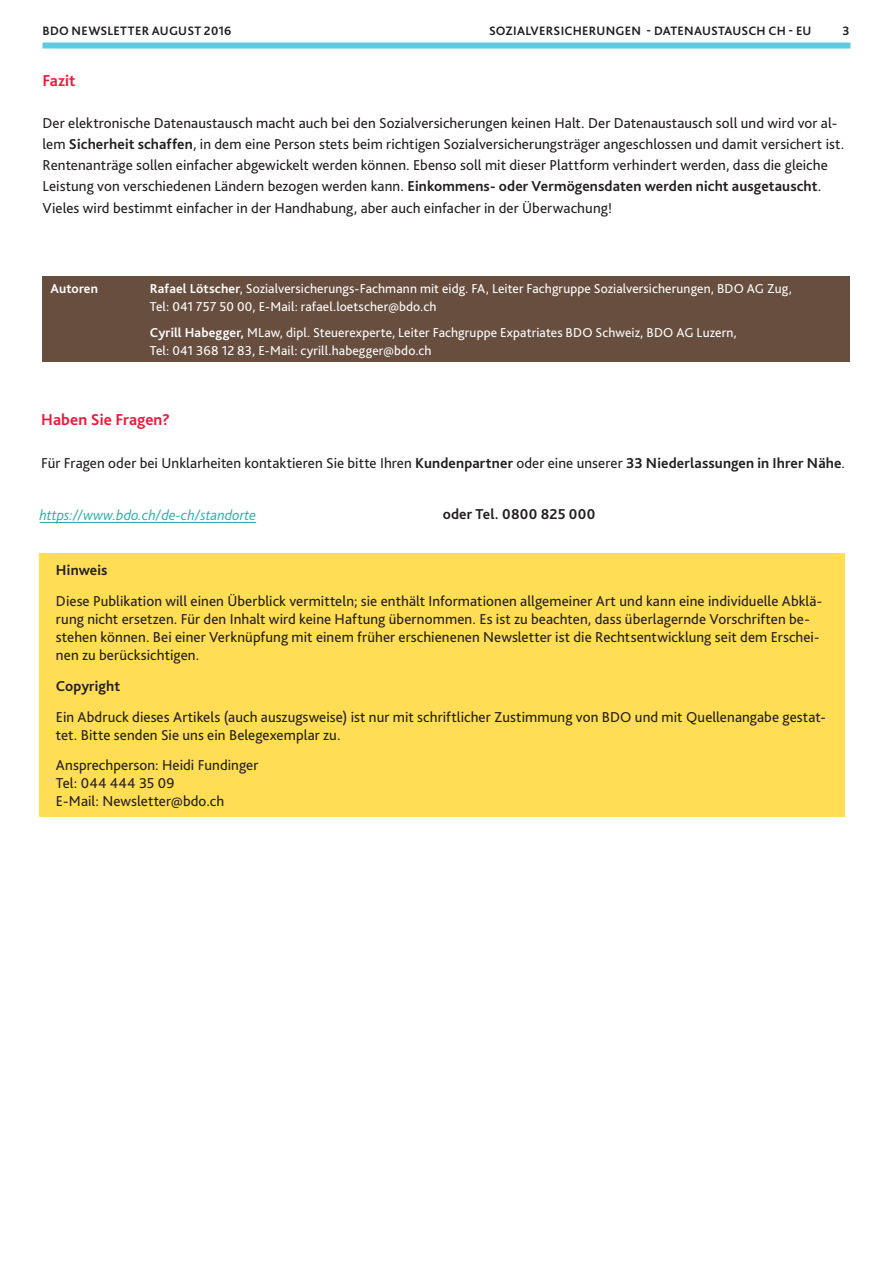
<style>
.page{position:relative;width:893px;height:1263px;background:#fff}
.page>*{position:absolute;margin:0;border:0;box-sizing:border-box;transform-origin:0 0}
.t1{font:700 16.5px "Bliss Pro";letter-spacing:.005em;color:#ed1a3a}
.t2{font:15px/18px "Bliss Pro";letter-spacing:.005em;color:#231f20}
.t3{font:700 15px "Bliss Pro";letter-spacing:.015em;color:#231f20}
.t4{font:italic 300 15px "Bliss Pro";color:#1fafa4}
.t5{font:13.5px/18px "Bliss Pro";letter-spacing:.01em;color:#fff}
.t6{font:700 13.5px "Bliss Pro";color:#fff}
.t7{font:700 12.75px "Bliss Pro";letter-spacing:.02em;color:#231f20}
.s1{font-weight:700}
</style>
<div class="page">
<div style="left:43px;top:43px;width:807px;height:6px;background:#5fcae3"></div>
<div style="left:42px;top:276px;width:808px;height:85px;background:#674e3f"></div>
<div style="left:39px;top:553px;width:806px;height:264px;background:#ffdd54"></div>
<hr style="left:40px;top:522px;width:216px;height:1px;background:#1fafa4">
<p class="t7" style="left:43px;top:23px;width:190px">BDO newsletter august 2016</p>
<p class="t7" style="left:489px;top:23px;width:315px">sozialversicherungen - Datenaustausch CH - EU</p>
<p class="t7" style="left:843px;top:23px;width:9px">3</p>
<p class="t1" style="left:43px;top:70px;width:34px">Fazit</p>
<p class="t2" style="left:43px;top:112px;width:803px;line-height:21.3px">Der elektronische Datenaustausch macht auch bei den Sozialversicherungen keinen Halt. Der Datenaustausch soll und wird vor al&shy;lem <span class="s1">Sicherheit schaffen</span>, in dem eine Person stets beim richtigen Sozialversicherungsträger angeschlossen und damit versichert ist.<br>Rentenanträge sollen einfacher abgewickelt werden können. Ebenso soll mit dieser Plattform verhindert werden, dass die gleiche Leistung von verschiedenen Ländern bezogen werden kann. <span class="s1">Einkommens- oder Vermögensdaten werden nicht ausgetauscht</span>.<br>Vieles wird bestimmt einfacher in der Handhabung, aber auch einfacher in der Überwachung!</p>
<p class="t5" style="left:150px;top:279px;width:643px;text-indent:8px"><span class="s1">afael Lötscher</span>, Sozialversicherungs-Fachmann mit eidg. FA, Leiter Fachgruppe Sozialversicherungen, BDO AG Zug,<br>Tel: 041 757 50 00, E-Mail: rafael.loetscher@bdo.ch</p>
<p class="t5" style="left:150px;top:323px;width:588px"><span class="s1">Cyrill H abegger,</span> MLaw, dipl. Steuerexperte, Leiter Fachgruppe Expatriates BDO Schweiz, BDO AG Luzern,<br>Tel: 041 368 12 83, E-Mail: cyrill.habegger@bdo.ch</p>
<p class="t6" style="left:50px;top:280px;width:79px">Autoren R</p>
<p class="t1" style="left:41px;top:409px;width:131px">H aben Sie Fragen?</p>
<p class="t2" style="left:41px;top:453px;width:805px">Für Fragen oder bei Unklarheiten kontaktieren Sie bitte Ihren <span class="s1">Kundenpartner</span> oder eine unserer <span class="s1">33 N iederlassungen in I hrer Nähe</span>.</p>
<p class="t4" style="left:40px;top:505px;width:218px">https://www.bdo.ch/de-ch/standorte</p>
<p class="t3" style="left:443px;top:505px;width:154px">oder Tel. 0800 825 000</p>
<p class="t3" style="left:56px;top:561px;width:53px">H inweis</p>
<p class="t2" style="left:56px;top:592px;width:768px">Diese Publikation will einen Überblick vermitteln; sie enthält Informationen allgemeiner Art und kann eine individuelle Abklä&shy;rung nicht ersetzen. Für den Inhalt wird keine Haftung übernommen. Es ist zu beachten, dass überlagernde Vorschriften be&shy;stehen können. Bei einer Verknüpfung mit einem früher erschienenen Newsletter ist die Rechtsentwicklung seit dem Erschei&shy;nen zu berücksichtigen.</p>
<p class="t3" style="left:56px;top:676px;width:66px">Copyright</p>
<p class="t2" style="left:56px;top:707px;width:771px">Ein Abdruck dieses Artikels (auch auszugsweise) ist nur mit schriftlicher Zustimmung von BDO und mit Quellenangabe gestat&shy;tet. Bitte senden Sie uns ein Belegexemplar zu.</p>
<p class="t2" style="left:56px;top:756px;width:204px">Ansprechperson: Heidi Fundinger<br>Tel: 044 444 35 09<br>E-Mail: Newsletter@bdo.ch</p>
</div>
